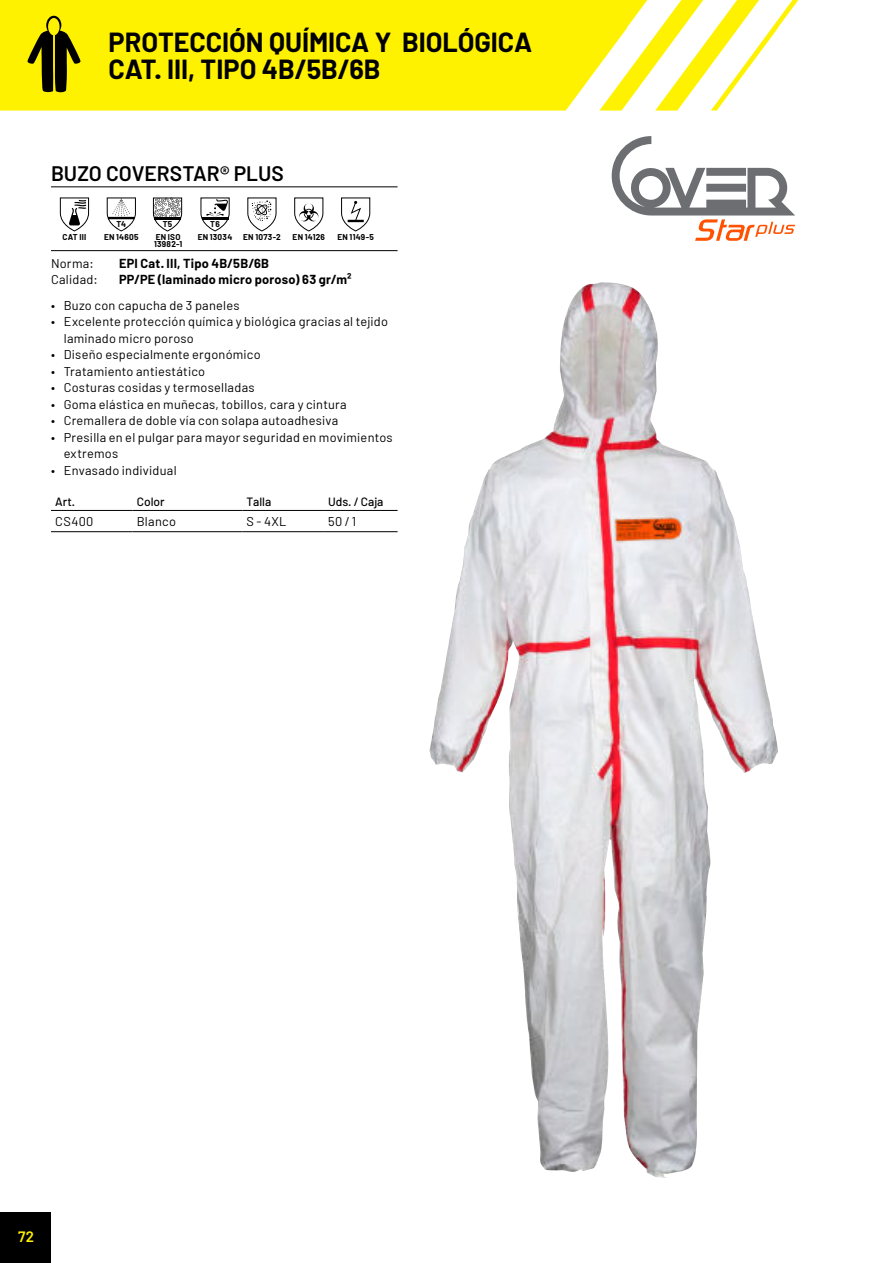
<style>
.page{position:relative;width:893px;height:1263px;background:#fff}
.page>*{position:absolute;margin:0;border:0;box-sizing:border-box;transform-origin:0 0}
.t1{font:700 27px/27px "Barlow";color:#000}
.t2{font:600 21px "Barlow";color:#000}
.t3{font:600 15px "Barlow";color:#fff200}
.t4{font:12.75px/16.5px "Barlow";letter-spacing:.02em;color:#000}
.t5{font:700 12.75px "Barlow";letter-spacing:.02em;color:#000}
.t6{font:500 12px "Barlow";color:#000}
.t7{font:700 8.25px/13.4px "Barlow";letter-spacing:.03em;color:#000;text-align:center}
</style>
<div class="page">
<hr style="left:51px;top:186px;width:347px;height:1px;background:#000">
<hr style="left:51px;top:250px;width:347px;height:1px;background:#000">
<svg style="left:60px;top:197px;width:29px;height:34px"></svg>
<svg style="left:107px;top:197px;width:29px;height:34px"></svg>
<svg style="left:153px;top:197px;width:29px;height:35px"></svg>
<svg style="left:200px;top:197px;width:30px;height:34px"></svg>
<hr style="left:202px;top:217px;width:26px;height:2px;background:#000">
<svg style="left:247px;top:197px;width:30px;height:34px"></svg>
<svg style="left:294px;top:197px;width:29px;height:34px"></svg>
<svg style="left:341px;top:197px;width:29px;height:34px"></svg>
<hr style="left:51px;top:531px;width:82px;height:1px;background:#000">
<hr style="left:133px;top:531px;width:109px;height:1px;background:#000">
<hr style="left:242px;top:531px;width:82px;height:1px;background:#000">
<hr style="left:324px;top:531px;width:74px;height:1px;background:#000">
<hr style="left:51px;top:510px;width:82px;height:1px;background:#000">
<hr style="left:133px;top:510px;width:109px;height:1px;background:#000">
<hr style="left:242px;top:510px;width:82px;height:1px;background:#000">
<hr style="left:324px;top:510px;width:74px;height:1px;background:#000">
<img style="left:429px;top:282px;width:283px;height:896px">
<svg style="left:612px;top:136px;width:183px;height:105px"></svg>
<svg style="left:0;top:0;width:799px;height:111px;fill:#fff200"></svg>
<svg style="left:28px;top:16px;width:53px;height:77px;background:#8f8700"></svg>
<div style="left:0;top:1212px;width:51px;height:51px;background:#000"></div>
<h1 class="t1" style="left:109px;top:31px;width:425px">PROTECCIÓN QUÍMICA Y BIOLÓGICA<br>CAT. III, TIPO 4B/5B/6B</h1>
<h2 class="t2" style="left:51px;top:165px;width:234px">BUZO COVERSTAR® PLUS</h2>
<p class="t7" style="left:63px;top:231px;width:25px">CAT III</p>
<p class="t7" style="left:104px;top:218px;width:36px">T4<br>EN 14605</p>
<p class="t7" style="left:156px;top:218px;width:26px">T5<br>EN ISO</p>
<p class="t7" style="left:154px;top:238px;width:29px">13982-1</p>
<p class="t7" style="left:198px;top:218px;width:36px">T6<br>EN 13034</p>
<p class="t7" style="left:243px;top:231px;width:39px">EN 1073-2</p>
<p class="t7" style="left:293px;top:231px;width:34px">EN 14126</p>
<p class="t7" style="left:337px;top:231px;width:38px">EN 1149-5</p>
<p class="t4" style="left:51px;top:256px;width:44px">Norma:</p>
<p class="t5" style="left:119px;top:258px;width:152px">EPI Cat. III, Tipo 4B/5B/6B</p>
<p class="t4" style="left:51px;top:272px;width:48px">Calidad:</p>
<p class="t5" style="left:119px;top:274px;width:234px">PP/PE (laminado micro poroso) 63 gr/m²</p>
<p class="t4" style="left:51px;top:298px;width:190px">• Buzo con capucha de 3 paneles</p>
<p class="t4" style="left:64px;top:314px;width:326px;text-indent:-13px">• Excelente protección química y biológica gracias al tejido laminado micro poroso</p>
<p class="t4" style="left:51px;top:347px;width:211px">• Diseño especialmente ergonómico</p>
<p class="t4" style="left:51px;top:364px;width:156px">• Tratamiento antiestático</p>
<p class="t4" style="left:51px;top:380px;width:205px">• Costuras cosidas y termoselladas</p>
<p class="t4" style="left:51px;top:397px;width:297px">• Goma elástica en muñecas, tobillos, cara y cintura</p>
<p class="t4" style="left:51px;top:413px;width:289px">• Cremallera de doble vía con solapa autoadhesiva</p>
<p class="t4" style="left:64px;top:430px;width:330px;text-indent:-13px">• Presilla en el pulgar para mayor seguridad en movimientos extremos</p>
<p class="t4" style="left:51px;top:463px;width:127px">• Envasado individual</p>
<p class="t6" style="left:55px;top:497px;width:21px">Art.</p>
<p class="t6" style="left:137px;top:497px;width:29px">Color</p>
<p class="t6" style="left:247px;top:497px;width:26px">Talla</p>
<p class="t6" style="left:328px;top:497px;width:57px">Uds. / Caja</p>
<p class="t4" style="left:55px;top:514px;width:40px">CS400</p>
<p class="t4" style="left:137px;top:514px;width:41px">Blanco</p>
<p class="t4" style="left:247px;top:513px;width:41px">S - 4XL</p>
<p class="t4" style="left:328px;top:514px;width:30px">50 / 1</p>
<p class="t3" style="left:18px;top:1230px;width:18px">72</p>
</div>
